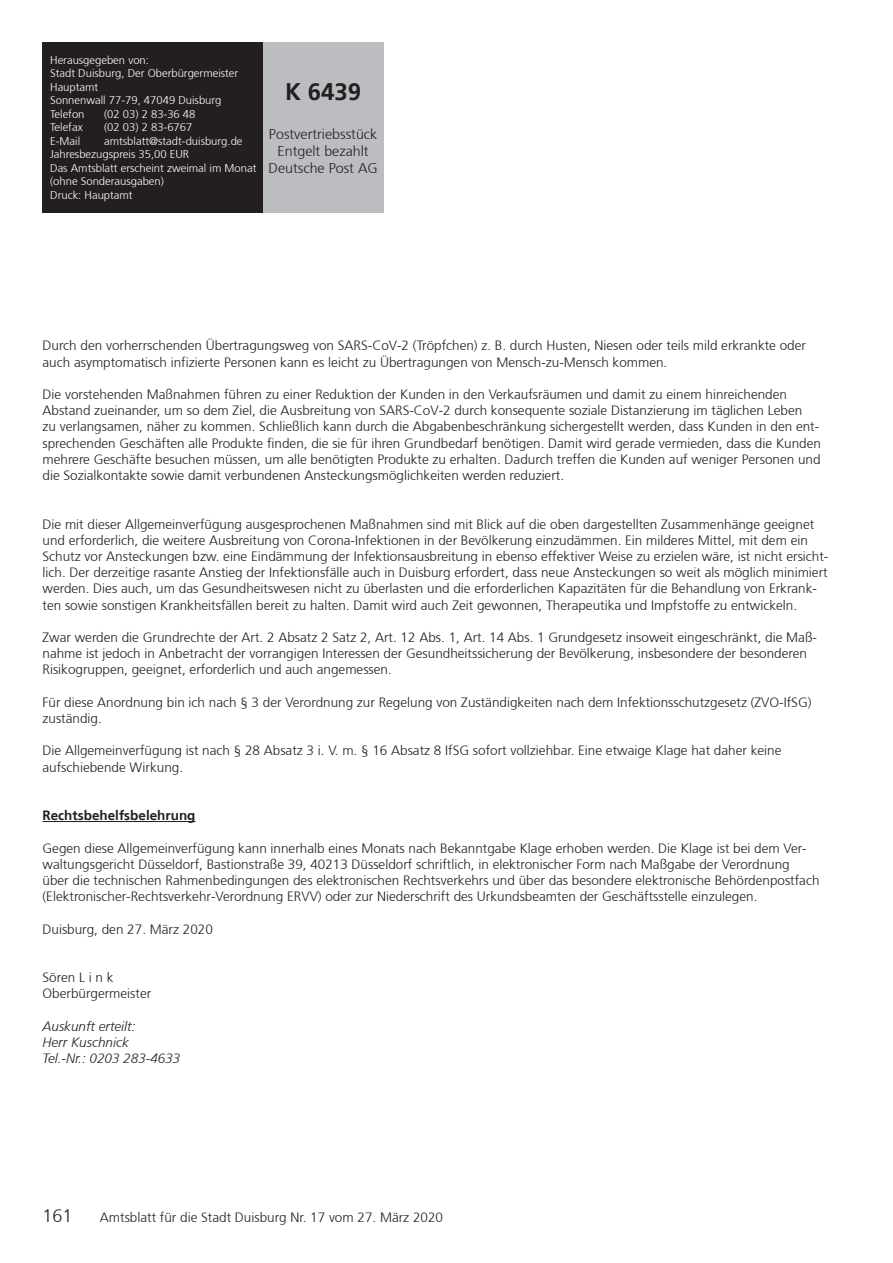
<style>
.page{position:relative;width:893px;height:1263px;background:#fff}
.page>*{position:absolute;margin:0;border:0;box-sizing:border-box;transform-origin:0 0}
.t1{font:700 24px "Frutiger 65";color:#231f20}
.t2{font:300 18px "Frutiger 45";color:#231f20}
.t3{font:300 14.25px "Frutiger 45";color:#231f20}
.Fließtext{font:300 13.5px/16.2px "Frutiger 45";color:#231f20}
.Fließtext-2{font:italic 300 13.5px "Frutiger 46";color:#231f20}
.Fußzeile{font:300 13.5px "Frutiger 45";color:#231f20}
.Fließtext-3{font:700 13.5px "Frutiger 65";color:#231f20}
.t4{font:300 11.25px "Frutiger 45";color:#fff}
</style>
<div class="page">
<hr style="left:43px;top:821px;width:153px;height:1px;background:#231f20">
<div style="left:43px;top:43px;width:341px;height:170px;background:#bcbdc0"></div>
<div style="left:43px;top:43px;width:220px;height:170px;background:#231f20"></div>
<p class="t4" style="left:50px;top:53px;width:100px">Herausgegeben von:</p>
<p class="t4" style="left:50px;top:67px;width:190px">Stadt Duisburg, Der Oberbürgermeister</p>
<p class="t4" style="left:50px;top:80px;width:50px">Hauptamt</p>
<p class="t4" style="left:50px;top:94px;width:173px">Sonnenwall 77-79, 47049 Duisburg</p>
<p class="t4" style="left:50px;top:107px;width:36px">Telefon</p>
<p class="t4" style="left:104px;top:107px;width:93px">(02 03) 2 83-36 48</p>
<p class="t4" style="left:50px;top:121px;width:34px">Telefax</p>
<p class="t4" style="left:104px;top:121px;width:90px">(02 03) 2 83-6767</p>
<p class="t4" style="left:50px;top:134px;width:31px">E-Mail</p>
<p class="t4" style="left:104px;top:134px;width:140px">amtsblatt@stadt-duisburg.de</p>
<p class="t4" style="left:50px;top:148px;width:141px">Jahresbezugspreis 35,00 EUR</p>
<p class="t4" style="left:50px;top:161px;width:208px">Das Amtsblatt erscheint zweimal im Monat</p>
<p class="t4" style="left:50px;top:175px;width:115px">(ohne Sonderausgaben)</p>
<p class="t4" style="left:50px;top:188px;width:84px">Druck: Hauptamt</p>
<p class="t1" style="left:285px;top:78px;width:78px">K 6439</p>
<p class="t3" style="left:269px;top:126px;width:110px">Postvertriebsstück</p>
<p class="t3" style="left:278px;top:143px;width:93px">Entgelt bezahlt</p>
<p class="t3" style="left:269px;top:160px;width:111px">Deutsche Post AG</p>
<p class="Fließtext" style="left:43px;top:338px;width:765px">Durch den vorherrschenden Übertragungsweg von SARS-CoV-2 (Tröpfchen) z. B. durch Husten, Niesen oder teils mild erkrankte oder auch asymptomatisch infizierte Personen kann es leicht zu Übertragungen von Mensch-zu-Mensch kommen.</p>
<p class="Fließtext" style="left:43px;top:386px;width:780px">Die vorstehenden Maßnahmen führen zu einer Reduktion der Kunden in den Verkaufsräumen und damit zu einem hinreichenden Abstand zueinander, um so dem Ziel, die Ausbreitung von SARS-CoV-2 durch konsequente soziale Distanzierung im täglichen Leben<br>zu verlangsamen, näher zu kommen. Schließlich kann durch die Abgabenbeschränkung sichergestellt werden, dass Kunden in den ent&shy;sprechenden Geschäften alle Produkte finden, die sie für ihren Grundbedarf benötigen. Damit wird gerade vermieden, dass die Kunden mehrere Geschäfte besuchen müssen, um alle benötigten Produkte zu erhalten. Dadurch treffen die Kunden auf weniger Personen und die Sozialkontakte sowie damit verbundenen Ansteckungsmöglichkeiten werden reduziert.</p>
<p class="Fließtext" style="left:43px;top:516px;width:787px">Die mit dieser Allgemeinverfügung ausgesprochenen Maßnahmen sind mit Blick auf die oben dargestellten Zusammenhänge geeignet und erforderlich, die weitere Ausbreitung von Corona-Infektionen in der Bevölkerung einzudämmen. Ein milderes Mittel, mit dem ein Schutz vor Ansteckungen bzw. eine Eindämmung der Infektionsausbreitung in ebenso effektiver Weise zu erzielen wäre, ist nicht ersicht&shy;lich. Der derzeitige rasante Anstieg der Infektionsfälle auch in Duisburg erfordert, dass neue Ansteckungen so weit als möglich minimiert werden. Dies auch, um das Gesundheitswesen nicht zu überlasten und die erforderlichen Kapazitäten für die Behandlung von Erkrank&shy;ten sowie sonstigen Krankheitsfällen bereit zu halten. Damit wird auch Zeit gewonnen, Therapeutika und Impfstoffe zu entwickeln.</p>
<p class="Fließtext" style="left:43px;top:629px;width:776px">Zwar werden die Grundrechte der Art. 2 Absatz 2 Satz 2, Art. 12 Abs. 1, Art. 14 Abs. 1 Grundgesetz insoweit eingeschränkt, die Maß&shy;nahme ist jedoch in Anbetracht der vorrangigen Interessen der Gesundheitssicherung der Bevölkerung, insbesondere der besonderen<br>Risikogruppen, geeignet, erforderlich und auch angemessen.</p>
<p class="Fließtext" style="left:43px;top:694px;width:770px">Für diese Anordnung bin ich nach § 3 der Verordnung zur Regelung von Zuständigkeiten nach dem Infektionsschutzgesetz (ZVO-IfSG) zuständig.</p>
<p class="Fließtext" style="left:43px;top:743px;width:740px">Die Allgemeinverfügung ist nach § 28 Absatz 3 i. V. m. § 16 Absatz 8 IfSG sofort vollziehbar. Eine etwaige Klage hat daher keine aufschiebende Wirkung.</p>
<p class="Fließtext-3" style="left:43px;top:807px;width:155px">Rechtsbehelfsbelehrung</p>
<p class="Fließtext" style="left:43px;top:840px;width:778px">Gegen diese Allgemeinverfügung kann innerhalb eines Monats nach Bekanntgabe Klage erhoben werden. Die Klage ist bei dem Ver&shy;waltungsgericht Düsseldorf, Bastionstraße 39, 40213 Düsseldorf schriftlich, in elektronischer Form nach Maßgabe der Verordnung<br>über die technischen Rahmenbedingungen des elektronischen Rechtsverkehrs und über das besondere elektronische Behördenpostfach (Elektronischer-Rechtsverkehr-Verordnung ERVV) oder zur Niederschrift des Urkundsbeamten der Geschäftsstelle einzulegen.</p>
<p class="Fließtext" style="left:43px;top:921px;width:172px">Duisburg, den 27. März 2020</p>
<p class="Fließtext" style="left:43px;top:970px;width:73px">Sören L i n k</p>
<p class="Fließtext" style="left:43px;top:986px;width:110px">Oberbürgermeister</p>
<p class="Fließtext-2" style="left:43px;top:1018px;width:95px">Auskunft erteilt:</p>
<p class="Fließtext-2" style="left:43px;top:1035px;width:88px">Herr Kuschnick</p>
<p class="Fließtext-2" style="left:43px;top:1051px;width:139px">Tel.-Nr.: 0203 283-4633</p>
<p class="t2" style="left:43px;top:1206px;width:32px">161</p>
<p class="Fußzeile" style="left:100px;top:1210px;width:345px">Amtsblatt für die Stadt Duisburg Nr. 17 vom 27. März 2020</p>
</div>
